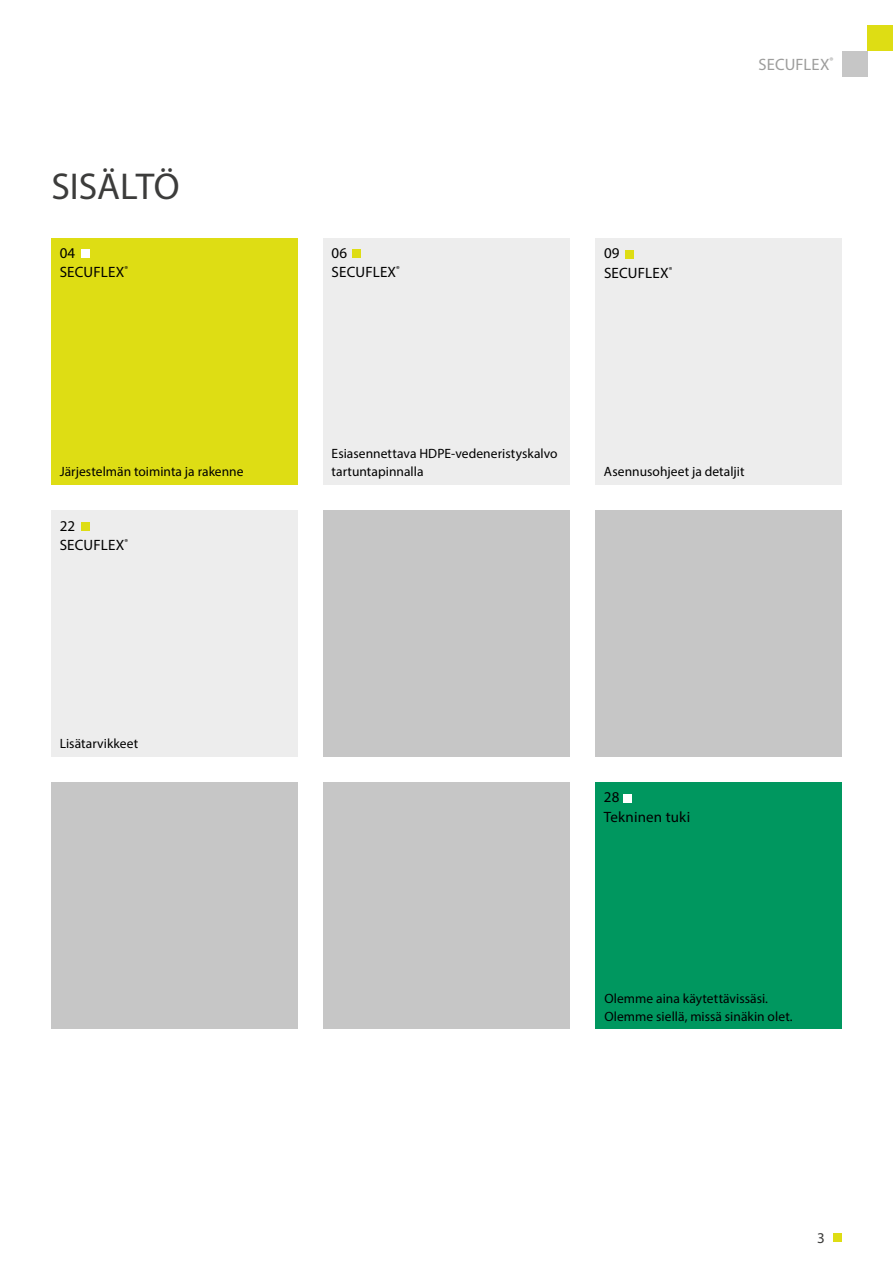
<style>
.page{position:relative;width:893px;height:1263px;background:#fff}
.page>*{position:absolute;margin:0;border:0;box-sizing:border-box;transform-origin:0 0}
.t1{font:37.5px "Myriad Pro";letter-spacing:-.005em;color:#3c3c3b}
.t2{font:16.5px "Myriad Pro";letter-spacing:.01em;color:#9d9d9c}
.t3{font:15px/19.5px "Myriad Pro";letter-spacing:.01em;color:#000}
.t4{font:15px "Myriad Pro";color:#3c3c3b}
.t5{font:13.5px/18px "Myriad Pro";letter-spacing:.005em;color:#000}
</style>
<div class="page">
<div style="left:833px;top:1233px;width:9px;height:9px;background:#dedd14"></div>
<div style="left:842px;top:51px;width:25px;height:26px;background:#c6c6c6"></div>
<div style="left:867px;top:26px;width:26px;height:25px;background:#dedd14"></div>
<div style="left:595px;top:510px;width:247px;height:247px;background:#c6c6c6"></div>
<div style="left:51px;top:238px;width:247px;height:247px;background:#dedd14"></div>
<div style="left:323px;top:238px;width:247px;height:247px;background:#ededed"></div>
<div style="left:595px;top:238px;width:247px;height:247px;background:#ededed"></div>
<div style="left:595px;top:782px;width:247px;height:247px;background:#00975f"></div>
<div style="left:81px;top:249px;width:8px;height:9px;background:#fff"></div>
<div style="left:353px;top:249px;width:8px;height:9px;background:#dedd14"></div>
<div style="left:625px;top:250px;width:9px;height:8px;background:#dedd14"></div>
<div style="left:623px;top:794px;width:8px;height:9px;background:#fff"></div>
<div style="left:51px;top:782px;width:247px;height:247px;background:#c6c6c6"></div>
<div style="left:323px;top:782px;width:247px;height:247px;background:#c6c6c6"></div>
<div style="left:51px;top:510px;width:247px;height:247px;background:#ededed"></div>
<div style="left:81px;top:522px;width:8px;height:9px;background:#dedd14"></div>
<div style="left:323px;top:510px;width:247px;height:247px;background:#c6c6c6"></div>
<h1 class="t1" style="left:51px;top:163px;width:130px">SISÄLTÖ</h1>
<p class="t3" style="left:60px;top:243px;width:70px">04<br>SECUFLEX<sup>®</sup></p>
<p class="t3" style="left:332px;top:243px;width:70px">06<br>SECUFLEX<sup>®</sup></p>
<p class="t3" style="left:604px;top:243px;width:70px">09<br>SECUFLEX<sup>®</sup></p>
<p class="t2" style="left:758px;top:54px;width:76px">SECUFLEX<sup>®</sup></p>
<p class="t5" style="left:332px;top:444px;width:228px">Esiasennettava HDPE-vedeneristyskalvo tartuntapinnalla</p>
<p class="t5" style="left:60px;top:462px;width:185px">Järjestelmän toiminta ja rakenne</p>
<p class="t5" style="left:604px;top:462px;width:142px">Asennusohjeet ja detaljit</p>
<p class="t3" style="left:60px;top:516px;width:70px">22<br>SECUFLEX<sup>®</sup></p>
<p class="t5" style="left:60px;top:734px;width:80px">Lisätarvikkeet</p>
<p class="t3" style="left:604px;top:787px;width:88px">28<br>Tekninen tuki</p>
<p class="t5" style="left:604px;top:989px;width:190px">Olemme aina käytettävissäsi.<br>Olemme siellä, missä sinäkin olet.</p>
<p class="t4" style="left:817px;top:1229px;width:9px">3</p>
</div>
